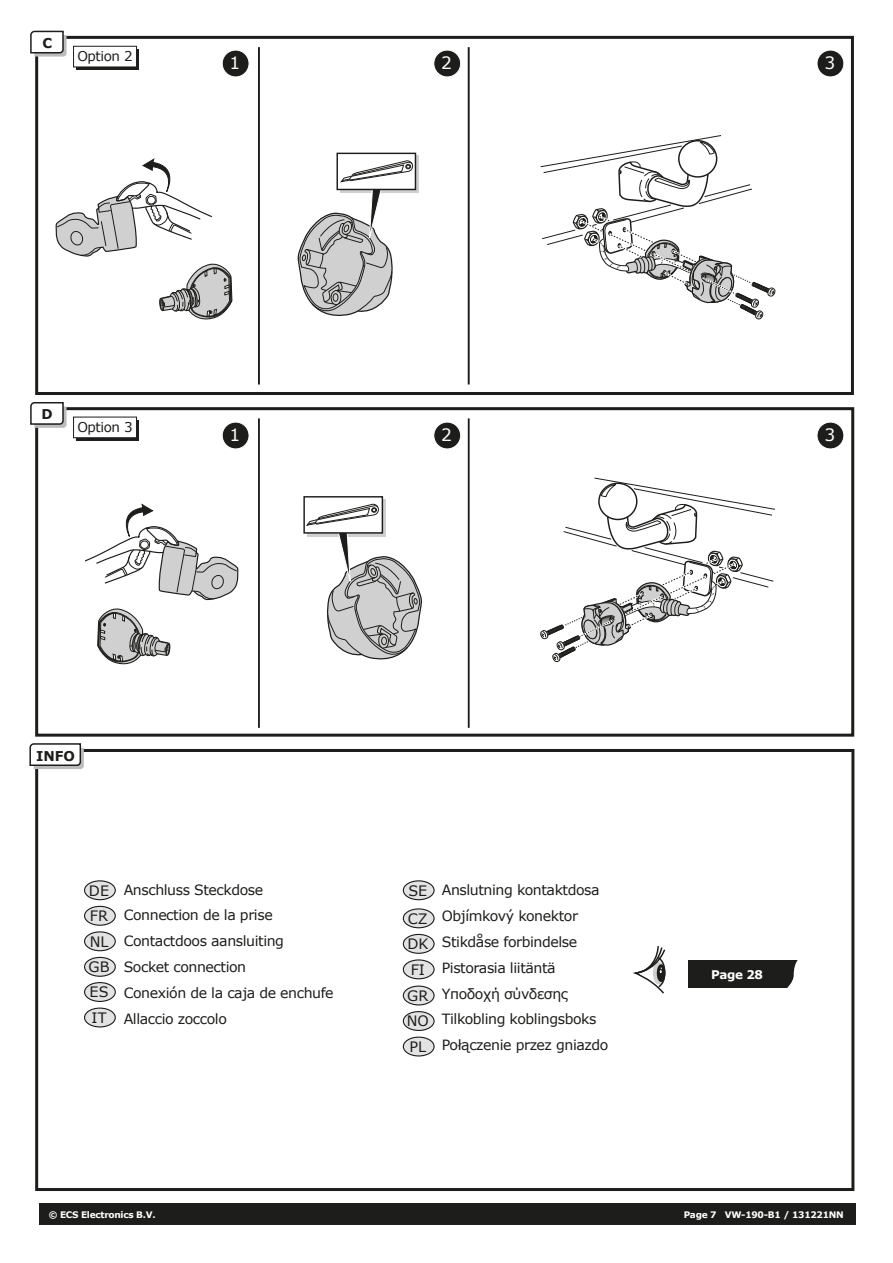
<style>
.page{position:relative;width:893px;height:1263px;background:#fff}
.page>*{position:absolute;margin:0;border:0;box-sizing:border-box;transform-origin:0 0}
.t1{font:17.1px "Verdana";color:#fff}
.t2{font:14.4px/25.5px "Verdana";color:#1d1d1b}
.t3{font:14.1px/26px "Verdana";letter-spacing:-.03em;color:#1d1d1b}
.t4{font:13.5px "Verdana";letter-spacing:-.03em;color:#1d1d1b}
.t5{font:700 13.5px "Verdana";color:#1d1d1b}
.t6{font:700 12px "Verdana";letter-spacing:-.03em;color:#fff}
.t7{font:700 9px "Verdana";letter-spacing:-.03em;color:#fff}
</style>
<div class="page">
<div style="left:39px;top:1203px;width:816px;height:21px;background:#1d1d1b"></div>
<svg style="left:35px;top:749px;width:820px;height:442px"></svg>
<svg style="left:29px;top:743px;width:55px;height:26px"></svg>
<svg style="left:413px;top:156px;width:6px;height:37px"></svg>
<div style="left:336px;top:153px;width:80px;height:37px;background:#fff;border:1px solid #1d1d1b"></div>
<svg style="left:297px;top:160px;width:116px;height:156px"></svg>
<hr style="left:258px;top:47px;width:2px;height:337px;background:#1d1d1b">
<hr style="left:468px;top:47px;width:2px;height:337px;background:#1d1d1b">
<div style="left:303px;top:496px;width:80px;height:38px;background:#fff;border:1px solid #1d1d1b"></div>
<svg style="left:305px;top:503px;width:117px;height:157px"></svg>
<hr style="left:258px;top:418px;width:2px;height:310px;background:#1d1d1b">
<hr style="left:468px;top:418px;width:2px;height:310px;background:#1d1d1b">
<div style="left:76px;top:49px;width:63px;height:21px;background:#1d1d1b"></div>
<div style="left:73px;top:46px;width:64px;height:21px;background:#fff;border:1px solid #1d1d1b"></div>
<div style="left:76px;top:420px;width:63px;height:21px;background:#1d1d1b"></div>
<div style="left:73px;top:417px;width:64px;height:21px;background:#fff;border:1px solid #1d1d1b"></div>
<svg style="left:540px;top:135px;width:236px;height:185px"></svg>
<svg style="left:540px;top:477px;width:235px;height:185px"></svg>
<svg style="left:55px;top:158px;width:178px;height:162px"></svg>
<svg style="left:85px;top:503px;width:154px;height:162px"></svg>
<div style="left:222px;top:50px;width:27px;height:27px;background:#1d1d1b;border-radius:50%"></div>
<div style="left:222px;top:50px;width:27px;height:27px;border:1px solid #fff;border-radius:50%"></div>
<div style="left:434px;top:50px;width:27px;height:27px;background:#1d1d1b;border-radius:50%"></div>
<div style="left:433px;top:50px;width:28px;height:27px;border:1px solid #fff;border-radius:50%"></div>
<div style="left:817px;top:50px;width:27px;height:27px;background:#1d1d1b;border-radius:50%"></div>
<div style="left:817px;top:50px;width:27px;height:27px;border:1px solid #fff;border-radius:50%"></div>
<div style="left:222px;top:422px;width:27px;height:27px;background:#1d1d1b;border-radius:50%"></div>
<div style="left:222px;top:422px;width:27px;height:27px;border:1px solid #fff;border-radius:50%"></div>
<div style="left:434px;top:422px;width:27px;height:27px;background:#1d1d1b;border-radius:50%"></div>
<div style="left:433px;top:422px;width:28px;height:27px;border:1px solid #fff;border-radius:50%"></div>
<div style="left:817px;top:422px;width:27px;height:27px;background:#1d1d1b;border-radius:50%"></div>
<div style="left:817px;top:422px;width:27px;height:27px;border:1px solid #fff;border-radius:50%"></div>
<div style="left:35px;top:36px;width:819px;height:359px;border:3px solid #1d1d1b"></div>
<svg style="left:30px;top:30px;width:37px;height:27px"></svg>
<div style="left:35px;top:407px;width:819px;height:330px;border:3px solid #1d1d1b"></div>
<svg style="left:30px;top:402px;width:37px;height:26px"></svg>
<div style="left:401px;top:907px;width:35px;height:23px;border:4px solid #fff;border-radius:50%"></div>
<div style="left:403px;top:909px;width:31px;height:19px;background:#e3e3e3;border-radius:50%"></div>
<div style="left:403px;top:908px;width:32px;height:20px;border:1px solid #1d1d1b;border-radius:50%"></div>
<div style="left:401px;top:879px;width:35px;height:23px;border:4px solid #fff;border-radius:50%"></div>
<div style="left:403px;top:881px;width:31px;height:19px;background:#e3e3e3;border-radius:50%"></div>
<div style="left:403px;top:880px;width:32px;height:20px;border:1px solid #1d1d1b;border-radius:50%"></div>
<div style="left:401px;top:932px;width:35px;height:23px;border:4px solid #fff;border-radius:50%"></div>
<div style="left:403px;top:934px;width:31px;height:19px;background:#e3e3e3;border-radius:50%"></div>
<div style="left:403px;top:934px;width:32px;height:20px;border:1px solid #1d1d1b;border-radius:50%"></div>
<div style="left:401px;top:958px;width:35px;height:23px;border:4px solid #fff;border-radius:50%"></div>
<div style="left:403px;top:960px;width:31px;height:19px;background:#e3e3e3;border-radius:50%"></div>
<div style="left:403px;top:959px;width:32px;height:20px;border:1px solid #1d1d1b;border-radius:50%"></div>
<div style="left:401px;top:984px;width:35px;height:23px;border:4px solid #fff;border-radius:50%"></div>
<div style="left:403px;top:986px;width:31px;height:19px;background:#e3e3e3;border-radius:50%"></div>
<div style="left:403px;top:985px;width:32px;height:20px;border:1px solid #1d1d1b;border-radius:50%"></div>
<div style="left:401px;top:1009px;width:35px;height:24px;border:4px solid #fff;border-radius:50%"></div>
<div style="left:403px;top:1011px;width:31px;height:19px;background:#e3e3e3;border-radius:50%"></div>
<div style="left:403px;top:1011px;width:32px;height:20px;border:1px solid #1d1d1b;border-radius:50%"></div>
<div style="left:401px;top:1035px;width:35px;height:23px;border:4px solid #fff;border-radius:50%"></div>
<div style="left:403px;top:1037px;width:31px;height:19px;background:#e3e3e3;border-radius:50%"></div>
<div style="left:403px;top:1036px;width:32px;height:20px;border:1px solid #1d1d1b;border-radius:50%"></div>
<div style="left:688px;top:959px;width:121px;height:28px;background:#1d1d1b"></div>
<svg style="left:785px;top:952px;width:39px;height:38px"></svg>
<svg style="left:634px;top:944px;width:32px;height:51px"></svg>
<div style="left:82px;top:879px;width:36px;height:23px;border:4px solid #fff;border-radius:50%"></div>
<div style="left:85px;top:881px;width:30px;height:19px;background:#e3e3e3;border-radius:50%"></div>
<div style="left:84px;top:880px;width:32px;height:20px;border:1px solid #1d1d1b;border-radius:50%"></div>
<div style="left:82px;top:904px;width:36px;height:23px;border:4px solid #fff;border-radius:50%"></div>
<div style="left:85px;top:906px;width:30px;height:19px;background:#e3e3e3;border-radius:50%"></div>
<div style="left:84px;top:906px;width:32px;height:20px;border:1px solid #1d1d1b;border-radius:50%"></div>
<div style="left:82px;top:930px;width:36px;height:23px;border:4px solid #fff;border-radius:50%"></div>
<div style="left:85px;top:932px;width:30px;height:19px;background:#e3e3e3;border-radius:50%"></div>
<div style="left:84px;top:931px;width:32px;height:20px;border:1px solid #1d1d1b;border-radius:50%"></div>
<div style="left:82px;top:955px;width:36px;height:23px;border:4px solid #fff;border-radius:50%"></div>
<div style="left:85px;top:957px;width:30px;height:19px;background:#e3e3e3;border-radius:50%"></div>
<div style="left:84px;top:957px;width:32px;height:20px;border:1px solid #1d1d1b;border-radius:50%"></div>
<div style="left:82px;top:980px;width:36px;height:24px;border:4px solid #fff;border-radius:50%"></div>
<div style="left:85px;top:982px;width:30px;height:19px;background:#e3e3e3;border-radius:50%"></div>
<div style="left:84px;top:982px;width:32px;height:20px;border:1px solid #1d1d1b;border-radius:50%"></div>
<div style="left:82px;top:1006px;width:36px;height:23px;border:4px solid #fff;border-radius:50%"></div>
<div style="left:85px;top:1008px;width:30px;height:19px;background:#e3e3e3;border-radius:50%"></div>
<div style="left:84px;top:1007px;width:32px;height:20px;border:1px solid #1d1d1b;border-radius:50%"></div>
<p class="t5" style="left:42px;top:34px;width:11px">C</p>
<p class="t4" style="left:77px;top:47px;width:57px">Option 2</p>
<p class="t1" style="left:230px;top:51px;width:12px">1</p>
<p class="t1" style="left:441px;top:51px;width:12px">2</p>
<p class="t1" style="left:824px;top:51px;width:12px">3</p>
<p class="t5" style="left:42px;top:405px;width:13px">D</p>
<p class="t4" style="left:77px;top:417px;width:57px">Option 3</p>
<p class="t1" style="left:230px;top:423px;width:12px">1</p>
<p class="t1" style="left:441px;top:423px;width:12px">2</p>
<p class="t1" style="left:824px;top:423px;width:12px">3</p>
<p class="t5" style="left:36px;top:746px;width:41px">INFO</p>
<p class="t2" style="left:89px;top:877px;width:23px;text-align:justify">DE FR NL GB ES IT</p>
<p class="t3" style="left:124px;top:876px;width:211px">Anschluss Steckdose<br>Connection de la prise<br>Contactdoos aansluiting<br>Socket connection<br>Conexión de la caja de enchufe<br>Allaccio zoccolo</p>
<p class="t2" style="left:408px;top:877px;width:20px">SE</p>
<p class="t2" style="left:408px;top:905px;width:21px">CZ</p>
<p class="t2" style="left:407px;top:931px;width:24px">DK<br>FI<br>GR<br>NO<br>PL</p>
<p class="t3" style="left:442px;top:877px;width:168px">Anslutning kontaktdosa<br>Objímkový konektor<br>Stikdåse forbindelse<br>Pistorasia liitäntä<br>Υποδοχή σύνδεσης<br>Tilkobling koblingsboks<br>Połączenie przez gniazdo</p>
<p class="t6" style="left:711px;top:966px;width:53px">Page 28</p>
<p class="t7" style="left:49px;top:1208px;width:108px">© ECS Electronics B.V.</p>
<p class="t7" style="left:684px;top:1208px;width:162px">Page 7 VW-190-B1 / 131221NN</p>
</div>
